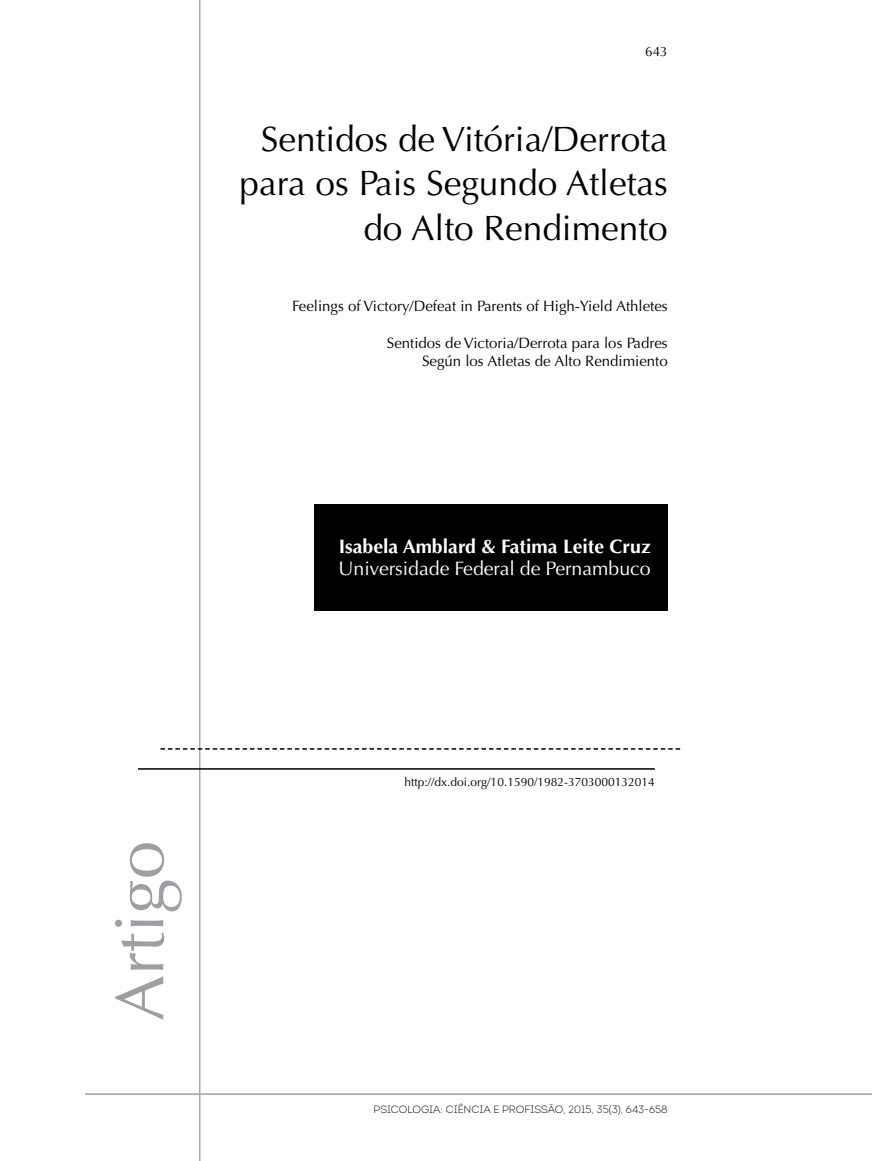
<style>
.page{position:relative;width:872px;height:1161px;background:#fff}
.page>*{position:absolute;margin:0;border:0;box-sizing:border-box;transform-origin:0 0}
.t1{font:69px "Optima";color:#9d9fa2}
.t2{font:35.25px/44.2px "Optima";color:#000;text-align:right}
.t3{font:19.5px "Optima";color:#fff}
.t4{font:700 19.5px "Optima";color:#fff}
.t5{font:15px/18px "Optima";color:#000;text-align:right}
.t6{font:13.5px "Optima";color:#000}
.t7{font:12px "Optima";color:#000}
.t8{font:10.5px "Intro Light Alt";color:#000}
</style>
<div class="page">
<hr style="left:85px;top:1093px;width:787px;height:2px;background:#9d9fa2">
<hr style="left:199px;top:0;width:1px;height:1161px;background:#a7a9ac">
<div style="left:315px;top:504px;width:353px;height:106px;background:#000"></div>
<hr style="left:138px;top:768px;width:517px;height:2px;background:#000">
<svg style="left:160px;top:748px;width:520px;height:2px"></svg>
<p class="t6" style="left:645px;top:44px;width:24px">643</p>
<h2 class="t2" style="left:240px;top:118px;width:430px">Sentidos de Vitória/Derrota para os Pais Segundo Atletas do Alto Rendimento</h2>
<p class="t5" style="left:292px;top:297px;width:377px">Feelings of Victory/Defeat in Parents of High-Yield Athletes</p>
<p class="t5" style="left:387px;top:334px;width:282px">Sentidos de Victoria/Derrota para los Padres<br>Según los Atletas de Alto Rendimiento</p>
<h3 class="t4" style="left:339px;top:535px;width:313px">Isabela Amblard &amp; Fatima Leite Cruz</h3>
<h3 class="t3" style="left:338px;top:557px;width:314px">Universidade Federal de Pernambuco</h3>
<h1 class="t1" style="left:100px;top:1021px;width:182px;rotate:-90deg">Artigo</h1>
<p class="t7" style="left:404px;top:775px;width:252px">http://dx.doi.org/10.1590/1982-3703000132014</p>
<p class="t8" style="left:373px;top:1102px;width:296px">PSICOLOGIA: CIÊNCIA E PROFISSÃO, 2015, 35(3), 643-658</p>
</div>
